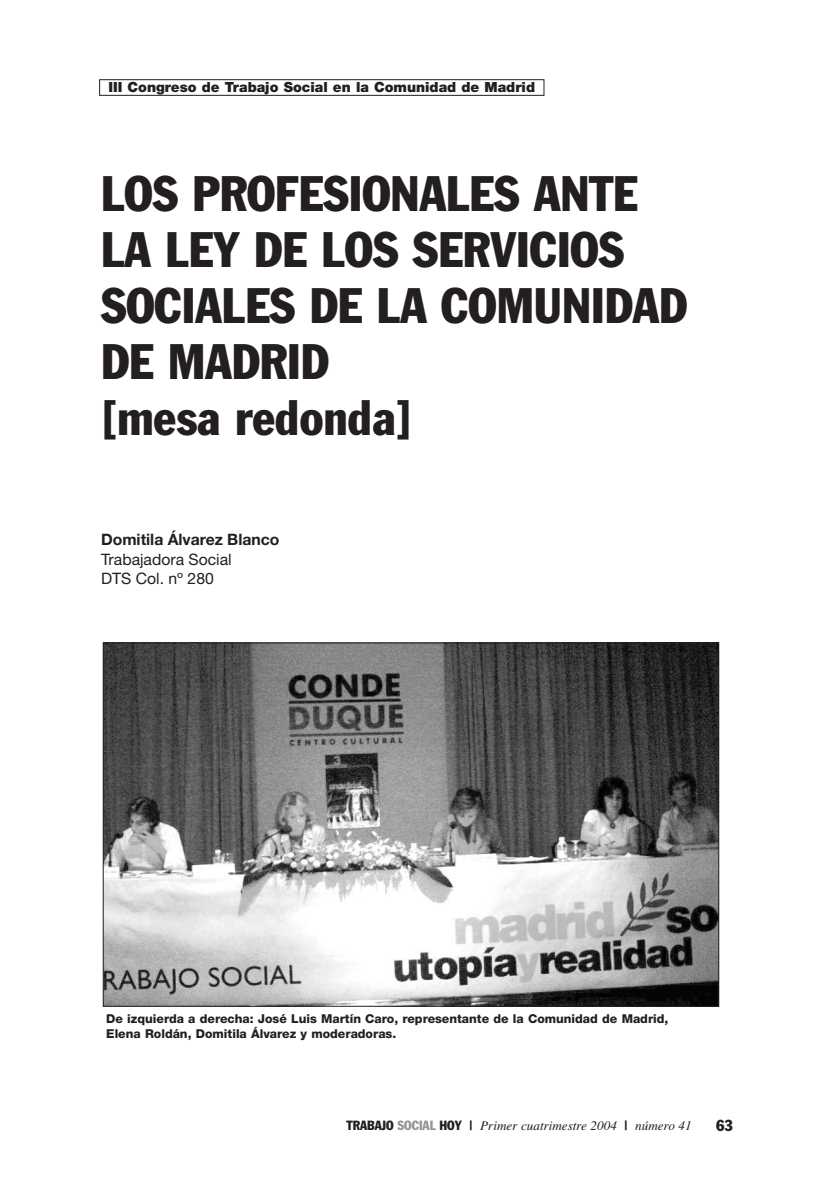
<style>
.page{position:relative;width:834px;height:1191px;background:#fff}
.page>*{position:absolute;margin:0;border:0;box-sizing:border-box;transform-origin:0 0}
.t1{font:condensed 49px/56px "Franklin Gothic";color:#231f20}
.t2{font:15.75px/19.2px "Helvetica Neue";color:#231f20}
.t3{font:700 15.75px "Helvetica Neue";color:#231f20}
.t4{font:condensed 15.75px "Franklin Gothic";color:#231f20}
.t5{font:900 14px "Helvetica Neue";color:#231f20}
.t6{font:italic 13.12px "Times";color:#231f20}
.t7{font:800 12.25px/14.7px "Helvetica Neue";color:#231f20}
.s1{font-family:"Franklin Gothic";font-style:normal;font-stretch:condensed}
.s2{font-family:"Franklin Gothic";font-style:normal;font-stretch:condensed;color:#939598}
</style>
<div class="page">
<div style="left:99px;top:79px;width:445px;height:17px;border:1px solid #231f20"></div>
<img style="left:105px;top:644px;width:612px;height:360px">
<p class="t5" style="left:108px;top:82px;width:428px">III Congreso de Trabajo Social en la Comunidad de Madrid</p>
<h1 class="t1" style="left:101px;top:169px;width:587px">LOS PROFESIONALES ANTE<br>LA LEY DE LOS SERVICIOS<br>SOCIALES DE LA COMUNIDAD<br>DE MADRID<br>[mesa redonda]</h1>
<p class="t3" style="left:101px;top:534px;width:180px">Domitila Álvarez Blanco</p>
<p class="t2" style="left:101px;top:551px;width:132px">Trabajadora Social<br>DTS Col. nº 280</p>
<p class="t7" style="left:106px;top:1012px;width:563px">De izquierda a derecha: José Luis Martín Caro, representante de la Comunidad de Madrid,<br>Elena Roldán, Domitila Álvarez y moderadoras.</p>
<p class="t6" style="left:346px;top:1120px;width:346px"><span class="s1">TRABAJO</span> <span class="s2">SOCIAL</span> <span class="s1">HOY |</span> Primer cuatrimestre 2004 <span class="s1">|</span> número 41</p>
<p class="t4" style="left:716px;top:1119px;width:18px">63</p>
</div>
